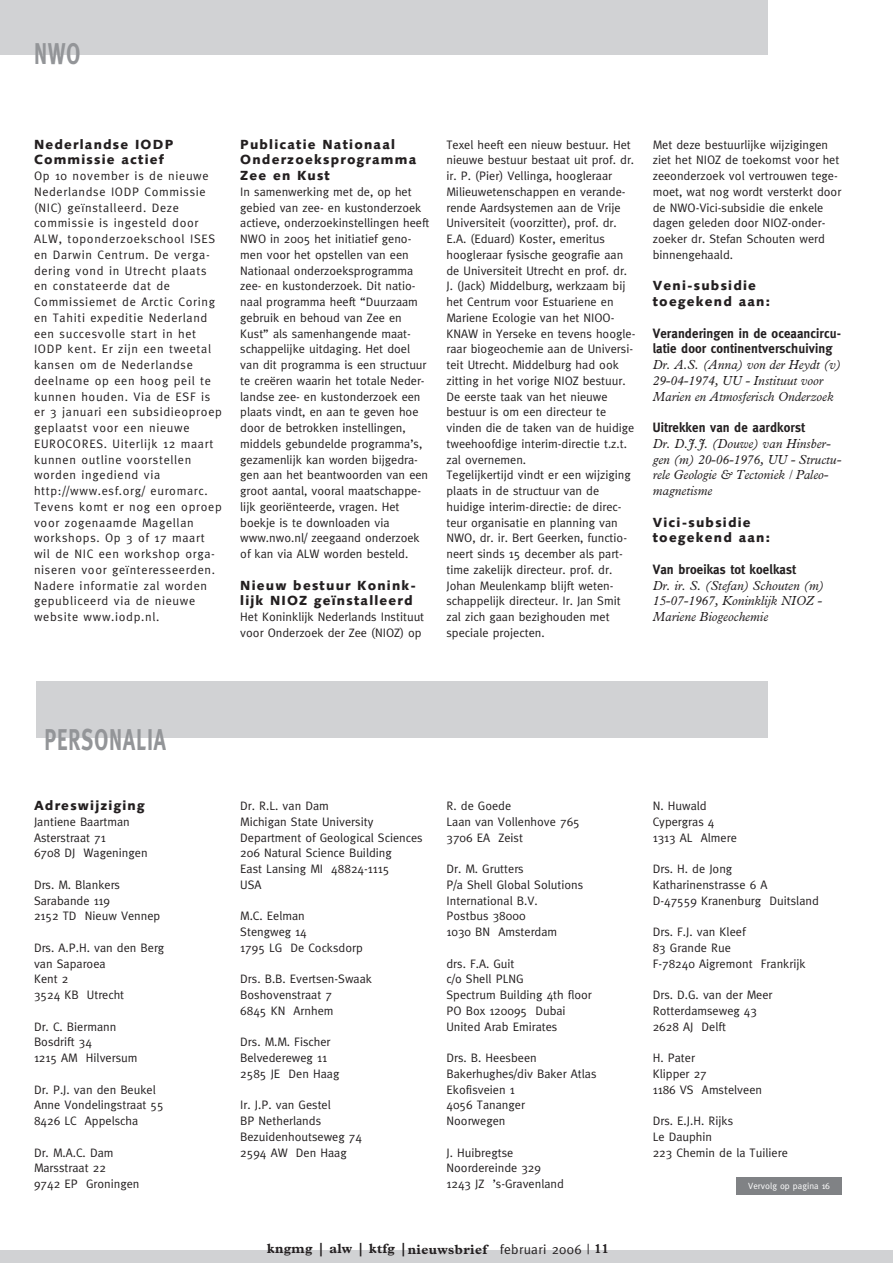
<style>
.page{position:relative;width:893px;height:1263px;background:#fff}
.page>*{position:absolute;margin:0;border:0;box-sizing:border-box;transform-origin:0 0}
.t1{font:700 30px "Meta";letter-spacing:.045em;color:#939598;scale:.7 1}
.t2{font:700 13.5px/15.8px "Meta";letter-spacing:.01em;color:#231f20;scale:.95 1}
.t3{font:700 13.5px "Plantin";letter-spacing:.025em;color:#231f20}
.t4{font:italic 13.2px/15.8px "Plantin";letter-spacing:.005em;color:#231f20;scale:.95 1}
.t5{font:900 13.2px/15.8px "Syntax";letter-spacing:.09em;color:#231f20}
.t6{font:12.3px/15.8px "Meta";color:#231f20}
.t7{font:12.3px/15.8px "Meta";letter-spacing:.055em;color:#231f20}
.t8{font:9px "Meta";color:#fff}
.s1{font-family:"Meta";font-weight:400}
</style>
<div class="page">
<div style="left:37px;top:682px;width:731px;height:56px;background:#d1d2d4"></div>
<div style="left:0;top:0;width:768px;height:54px;background:#d1d2d4"></div>
<div style="left:736px;top:1178px;width:106px;height:17px;background:#808285"></div>
<div style="left:0;top:1250px;width:893px;height:13px;background:#d1d2d4"></div>
<h1 class="t1" style="left:34px;top:43px;width:68px">NWO</h1>
<p class="t5" style="left:34px;top:137px;width:141px">Nederlandse IODP<br>Commissie actief</p>
<p class="t7" style="left:34px;top:169px;width:189px">Op 10 november is de nieuwe<br>Nederlandse IODP Commissie (NIC) geïnstalleerd. Deze commissie is ingesteld door<br>ALW, toponderzoekschool ISES en Darwin Centrum. De verga&shy;dering vond in Utrecht plaats en constateerde dat de<br>Commissiemet de Arctic Coring en Tahiti expeditie Nederland een succesvolle start in het<br>IODP kent. Er zijn een tweetal kansen om de Nederlandse deelname op een hoog peil te kunnen houden. Via de ESF is er 3 januari een subsidieoproep geplaatst voor een nieuwe<br>EUROCORES. Uiterlijk 12 maart kunnen outline voorstellen worden ingediend via http://www.esf.org/ euromarc.<br>Tevens komt er nog een oproep voor zogenaamde Magellan workshops. Op 3 of 17 maart wil de NIC een workshop orga&shy;niseren voor geïnteresseerden.<br>Nadere informatie zal worden gepubliceerd via de nieuwe website www.iodp.nl.</p>
<p class="t5" style="left:240px;top:137px;width:177px">Publicatie Nationaal<br>Onderzoeksprogramma<br>Zee en Kust</p>
<p class="t6" style="left:240px;top:185px;width:191px">In samenwerking met de, op het gebied van zee- en kustonderzoek actieve, onderzoekinstellingen heeft<br>NWO in 2005 het initiatief geno&shy;men voor het opstellen van een<br>Nationaal onderzoeksprogramma zee- en kustonderzoek. Dit natio&shy;naal programma heeft “Duurzaam gebruik en behoud van Zee en<br>Kust” als samenhangende maat&shy;schappelijke uitdaging. Het doel van dit programma is een structuur te creëren waarin het totale Neder&shy;landse zee- en kustonderzoek een plaats vindt, en aan te geven hoe door de betrokken instellingen, middels gebundelde programma’s, gezamenlijk kan worden bijgedra&shy;gen aan het beantwoorden van een groot aantal, vooral maatschappe&shy;lijk georiënteerde, vragen. Het boekje is te downloaden via www.nwo.nl/ zeegaand onderzoek of kan via ALW worden besteld.</p>
<p class="t5" style="left:240px;top:578px;width:177px">Nieuw bestuur Konink&shy;lijk NIOZ geïnstalleerd</p>
<p class="t6" style="left:240px;top:610px;width:185px">Het Koninklijk Nederlands Instituut voor Onderzoek der Zee (NIOZ) op</p>
<p class="t6" style="left:446px;top:138px;width:190px">Texel heeft een nieuw bestuur. Het nieuwe bestuur bestaat uit prof. dr. ir. P. (Pier) Vellinga, hoogleraar<br>Milieuwetenschappen en verande&shy;rende Aardsystemen aan de Vrije<br>Universiteit (voorzitter), prof. dr.<br>E.A. (Eduard) Koster, emeritus hoogleraar fysische geografie aan de Universiteit Utrecht en prof. dr.<br>J. (Jack) Middelburg, werkzaam bij het Centrum voor Estuariene en<br>Mariene Ecologie van het NIOO-<br>KNAW in Yerseke en tevens hoogle&shy;raar biogeochemie aan de Universi&shy;teit Utrecht. Middelburg had ook zitting in het vorige NIOZ bestuur.<br>De eerste taak van het nieuwe bestuur is om een directeur te vinden die de taken van de huidige tweehoofdige interim-directie t.z.t. zal overnemen.<br>Tegelijkertijd vindt er een wijziging plaats in de structuur van de huidige interim-directie: de direc&shy;teur organisatie en planning van<br>NWO, dr. ir. Bert Geerken, functio&shy;neert sinds 15 december als part&shy;time zakelijk directeur. prof. dr.<br>Johan Meulenkamp blijft weten&shy;schappelijk directeur. Ir. Jan Smit zal zich gaan bezighouden met speciale projecten.</p>
<p class="t6" style="left:653px;top:138px;width:190px">Met deze bestuurlijke wijzigingen ziet het NIOZ de toekomst voor het zeeonderzoek vol vertrouwen tege&shy;moet, wat nog wordt versterkt door de NWO-Vici-subsidie die enkele dagen geleden door NIOZ-onder&shy;zoeker dr. Stefan Schouten werd binnengehaald.</p>
<p class="t5" style="left:653px;top:279px;width:119px">Veni-subsidie toegekend aan:</p>
<p class="t2" style="left:653px;top:326px;width:200px">Veranderingen in de oceaancircu&shy;latie door continentverschuiving</p>
<p class="t4" style="left:653px;top:358px;width:200px">Dr. A.S. (Anna) von der Heydt (v)<br>29-04-1974, UU - Instituut voor<br>Marien en Atmosferisch Onderzoek</p>
<p class="t2" style="left:653px;top:421px;width:162px">Uitrekken van de aardkorst</p>
<p class="t4" style="left:653px;top:437px;width:199px">Dr. D.J.J. (Douwe) van Hinsber&shy;gen (m) 20-06-1976, UU - Structu&shy;rele Geologie &amp; Tectoniek / Paleo&shy;magnetisme</p>
<p class="t5" style="left:653px;top:515px;width:119px">Vici-subsidie toegekend aan:</p>
<p class="t2" style="left:653px;top:563px;width:152px">Van broeikas tot koelkast</p>
<p class="t4" style="left:653px;top:578px;width:182px">Dr. ir. S. (Stefan) Schouten (m)<br>15-07-1967, Koninklijk NIOZ -<br>Mariene Biogeochemie</p>
<h1 class="t1" style="left:45px;top:728px;width:175px">PERSONALIA</h1>
<p class="t5" style="left:34px;top:799px;width:112px">Adreswijziging</p>
<p class="t6" style="left:34px;top:815px;width:115px">Jantiene Baartman<br>Asterstraat 71<br>6708 DJ Wageningen</p>
<p class="t6" style="left:34px;top:878px;width:128px">Drs. M. Blankers<br>Sarabande 119<br>2152 TD Nieuw Vennep</p>
<p class="t6" style="left:34px;top:941px;width:132px">Drs. A.P.H. van den Berg van Saparoea<br>Kent 2<br>3524 KB Utrecht</p>
<p class="t6" style="left:34px;top:1020px;width:105px">Dr. C. Biermann<br>Bosdrift 34<br>1215 AM Hilversum</p>
<p class="t6" style="left:34px;top:1083px;width:131px">Dr. P.J. van den Beukel<br>Anne Vondelingstraat 55<br>8426 LC Appelscha</p>
<p class="t6" style="left:34px;top:1146px;width:107px">Dr. M.A.C. Dam<br>Marsstraat 22<br>9742 EP Groningen</p>
<p class="t6" style="left:240px;top:799px;width:184px">Dr. R.L. van Dam<br>Michigan State University<br>Department of Geological Sciences<br>206 Natural Science Building<br>East Lansing MI 48824-1115<br>USA</p>
<p class="t6" style="left:240px;top:909px;width:124px">M.C. Eelman<br>Stengweg 14<br>1795 LG De Cocksdorp</p>
<p class="t6" style="left:240px;top:972px;width:133px">Drs. B.B. Evertsen-Swaak<br>Boshovenstraat 7<br>6845 KN Arnhem</p>
<p class="t6" style="left:240px;top:1035px;width:101px">Drs. M.M. Fischer<br>Belvedereweg 11<br>2585 JE Den Haag</p>
<p class="t6" style="left:240px;top:1098px;width:123px">Ir. J.P. van Gestel<br>BP Netherlands<br>Bezuidenhoutseweg 74<br>2594 AW Den Haag</p>
<p class="t6" style="left:446px;top:799px;width:135px">R. de Goede<br>Laan van Vollenhove 765<br>3706 EA Zeist</p>
<p class="t6" style="left:446px;top:862px;width:138px">Dr. M. Grutters<br>P/a Shell Global Solutions<br>International B.V.<br>Postbus 38000<br>1030 BN Amsterdam</p>
<p class="t6" style="left:446px;top:957px;width:147px">drs. F.A. Guit<br>c/o Shell PLNG<br>Spectrum Building 4th floor<br>PO Box 120095 Dubai<br>United Arab Emirates</p>
<p class="t6" style="left:446px;top:1051px;width:152px">Drs. B. Heesbeen<br>Bakerhughes/div Baker Atlas<br>Ekofisveien 1<br>4056 Tananger<br>Noorwegen</p>
<p class="t6" style="left:446px;top:1146px;width:119px">J. Huibregtse<br>Noordereinde 329<br>1243 JZ ’s-Gravenland</p>
<p class="t3" style="left:267px;top:1243px;width:343px">kngmg | alw | ktfg |nieuwsbrief <span class="s1">februari 2006 |</span> 11</p>
<p class="t6" style="left:653px;top:799px;width:86px">N. Huwald<br>Cypergras 4<br>1313 AL Almere</p>
<p class="t6" style="left:653px;top:862px;width:168px">Drs. H. de Jong<br>Katharinenstrasse 6 A<br>D-47559 Kranenburg Duitsland</p>
<p class="t6" style="left:653px;top:925px;width:154px">Drs. F.J. van Kleef<br>83 Grande Rue<br>F-78240 Aigremont Frankrijk</p>
<p class="t6" style="left:653px;top:988px;width:121px">Drs. D.G. van der Meer<br>Rotterdamseweg 43<br>2628 AJ Delft</p>
<p class="t6" style="left:653px;top:1051px;width:111px">H. Pater<br>Klipper 27<br>1186 VS Amstelveen</p>
<p class="t6" style="left:653px;top:1114px;width:137px">Drs. E.J.H. Rijks<br>Le Dauphin<br>223 Chemin de la Tuiliere</p>
<p class="t8" style="left:748px;top:1183px;width:83px">Vervolg op pagina 16</p>
</div>
